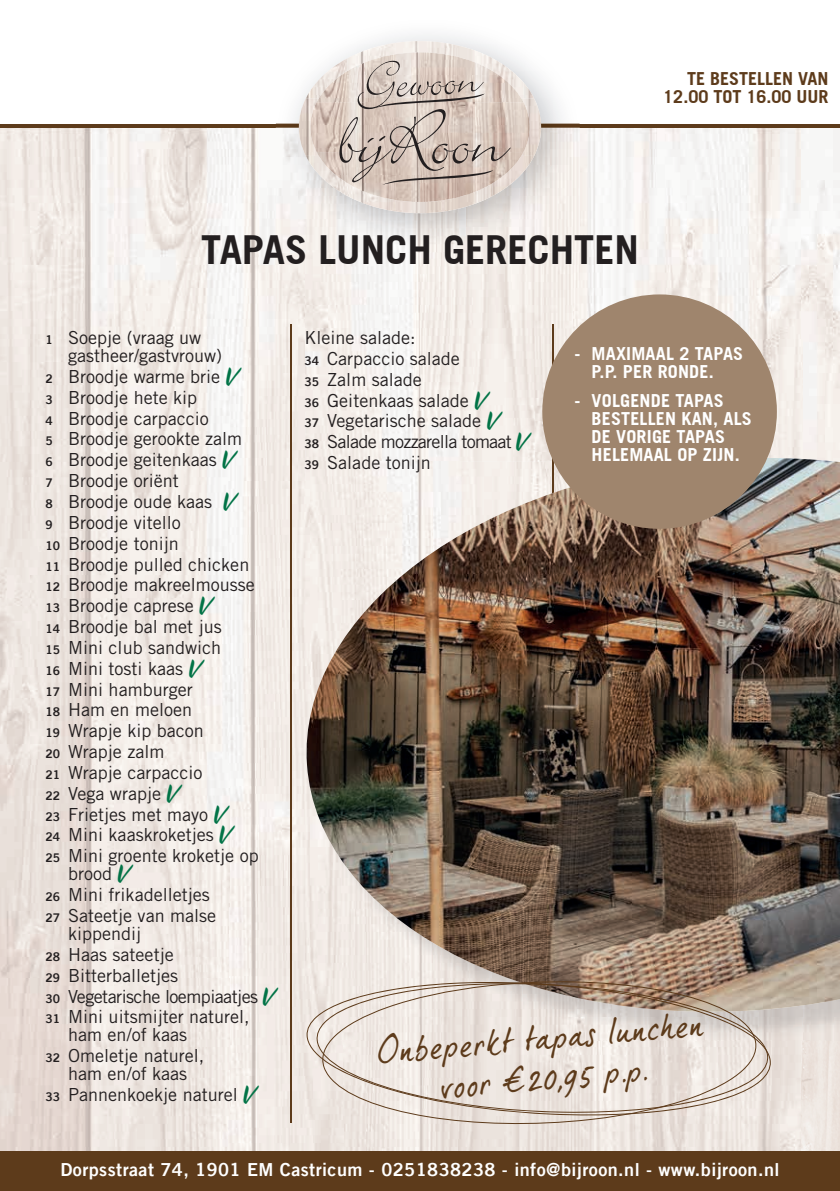
<style>
.page{position:relative;width:840px;height:1191px;background:#fff}
.page>*{position:absolute;margin:0;border:0;box-sizing:border-box;transform-origin:0 0}
.t1{font:44px "Sign Painter House Script";color:#017346}
.t2{font:700 40px "Trade Gothic";color:#231f20}
.t3{font:34.6px/40.2px "Dear Joe 5 CASUAL";color:#5d3b1b;text-align:center}
.t4{font:18px/20.8px "Trade Gothic";color:#231f20}
.t5{font:700 18px/18px "Trade Gothic";letter-spacing:.01em;color:#fff}
.t6{font:18px "Trade Gothic LT Bold Two";letter-spacing:.025em;color:#fff}
.t7{font:700 18px/18px "Trade Gothic";color:#5d3b1b;text-align:right}
.t8{font:18px "Trade Gothic";letter-spacing:-.04em;color:#231f20}
.s1{font-family:"Trade Gothic LT Bold Two";font-size:12px}
</style>
<div class="page">
<img style="left:0;top:127px;width:229px;height:1024px">
<img style="left:229px;top:127px;width:76px;height:354px">
<img style="left:572px;top:127px;width:267px;height:316px">
<img style="left:305px;top:252px;width:229px;height:191px">
<img style="left:534px;top:252px;width:38px;height:191px">
<img style="left:229px;top:481px;width:67px;height:426px">
<img style="left:229px;top:907px;width:114px;height:244px">
<img style="left:343px;top:1041px;width:496px;height:110px">
<hr style="left:0;top:124px;width:839px;height:3px;background:#5d3b1b">
<img style="left:276px;top:34px;width:303px;height:93px">
<img style="left:276px;top:127px;width:75px;height:125px">
<img style="left:465px;top:127px;width:114px;height:125px">
<img style="left:351px;top:211px;width:114px;height:41px">
<img style="left:305px;top:58px;width:42px;height:40px">
<img style="left:347px;top:43px;width:48px;height:18px">
<img style="left:395px;top:41px;width:49px;height:11px">
<img style="left:444px;top:43px;width:48px;height:18px">
<img style="left:492px;top:58px;width:42px;height:40px">
<img style="left:299px;top:98px;width:17px;height:58px">
<img style="left:523px;top:98px;width:18px;height:58px">
<img style="left:305px;top:156px;width:42px;height:40px">
<img style="left:347px;top:192px;width:48px;height:19px">
<img style="left:395px;top:202px;width:49px;height:11px">
<img style="left:444px;top:192px;width:48px;height:19px">
<img style="left:492px;top:156px;width:42px;height:40px">
<img style="left:316px;top:62px;width:23px;height:40px">
<img style="left:365px;top:52px;width:109px;height:9px">
<img style="left:510px;top:62px;width:13px;height:40px">
<img style="left:310px;top:102px;width:219px;height:50px">
<img style="left:316px;top:152px;width:49px;height:40px">
<img style="left:365px;top:185px;width:109px;height:17px">
<img style="left:474px;top:152px;width:49px;height:40px">
<svg style="left:339px;top:61px;width:171px;height:124px;background:#c9bab1"></svg>
<hr style="left:290px;top:324px;width:1px;height:798px;background:#5d3b1b">
<hr style="left:551px;top:324px;width:1px;height:600px;background:#5d3b1b">
<img style="left:296px;top:458px;width:543px;height:568px">
<div style="left:542px;top:294px;width:234px;height:235px;background:#9f856d;border-radius:50%"></div>
<div style="left:0;top:1151px;width:839px;height:40px;background:#5d3b1b"></div>
<svg style="left:306px;top:981px;width:464px;height:134px;background:#ded5cd"></svg>
<svg style="left:319px;top:978px;width:439px;height:148px;background:#dfd4cd"></svg>
<p class="t7" style="left:663px;top:69px;width:167px">TE BESTELLEN VAN<br>12.00 TOT 16.00 UUR</p>
<h2 class="t2" style="left:201px;top:225px;width:439px">TAPAS LUNCH GERECHTEN</h2>
<p class="t4" style="left:68px;top:328px;width:155px;line-height:18px;text-indent:-23px"><span class="s1">1</span> Soepje (vraag uw gastheer/gastvrouw)</p>
<p class="t4" style="left:45px;top:366px;width:176px"><span class="s1">2</span> Broodje warme brie</p>
<h1 class="t1" style="left:226px;top:345px;width:15px">v</h1>
<p class="t4" style="left:45px;top:387px;width:198px"><span class="s1">3</span> Broodje hete kip<br><span class="s1">4</span> Broodje carpaccio<br><span class="s1">5</span> Broodje gerookte zalm<br><span class="s1">6</span> Broodje geitenkaas</p>
<h1 class="t1" style="left:222px;top:428px;width:15px">v</h1>
<p class="t4" style="left:45px;top:470px;width:168px"><span class="s1">7</span> Broodje oriënt<br><span class="s1">8</span> Broodje oude kaas</p>
<h1 class="t1" style="left:223px;top:470px;width:15px">v</h1>
<p class="t4" style="left:45px;top:512px;width:211px"><span class="s1">9</span> Broodje vitello<br><span class="s1">10</span> Broodje tonijn<br><span class="s1">11</span> Broodje pulled chicken<br><span class="s1">12</span> Broodje makreelmousse<br><span class="s1">13</span> Broodje caprese</p>
<h1 class="t1" style="left:199px;top:574px;width:15px">v</h1>
<p class="t4" style="left:45px;top:616px;width:178px;text-align:justify"><span class="s1">14</span> Broodje bal met jus <span class="s1">15</span> Mini club sandwich <span class="s1">16</span> Mini tosti kaas</p>
<h1 class="t1" style="left:188px;top:636px;width:15px">v</h1>
<p class="t4" style="left:45px;top:678px;width:160px"><span class="s1">17</span> Mini hamburger<br><span class="s1">18</span> Ham en meloen<br><span class="s1">19</span> Wrapje kip bacon<br><span class="s1">20</span> Wrapje zalm<br><span class="s1">21</span> Wrapje carpaccio<br><span class="s1">22</span> Vega wrapje</p>
<h1 class="t1" style="left:166px;top:761px;width:15px">v</h1>
<p class="t4" style="left:45px;top:803px;width:164px"><span class="s1">23</span> Frietjes met mayo</p>
<h1 class="t1" style="left:213px;top:782px;width:15px">v</h1>
<p class="t4" style="left:45px;top:824px;width:170px"><span class="s1">24</span> Mini kaaskroketjes</p>
<h1 class="t1" style="left:219px;top:803px;width:15px">v</h1>
<p class="t4" style="left:68px;top:846px;width:192px;line-height:18px;text-indent:-23px"><span class="s1">25</span> Mini groente kroketje op brood</p>
<h1 class="t1" style="left:118px;top:842px;width:15px">v</h1>
<p class="t4" style="left:45px;top:884px;width:172px"><span class="s1">26</span> Mini frikadelletjes<br><span class="s1">27</span> Sateetje van malse</p>
<p class="t4" style="left:45px;top:923px;width:214px;text-indent:23px">kippendij<br><span class="s1">28</span> Haas sateetje<br><span class="s1">29</span> Bitterballetjes<br><span class="s1">30</span> Vegetarische loempiaatjes</p>
<h1 class="t1" style="left:262px;top:964px;width:15px">v</h1>
<p class="t4" style="left:68px;top:1007px;width:183px;line-height:18px;text-indent:-23px"><span class="s1">31</span> Mini uitsmijter naturel, ham en/of kaas</p>
<p class="t4" style="left:45px;top:1046px;width:160px;line-height:18px;text-align:center"><span class="s1">32</span> Omeletje naturel, ham en/of kaas</p>
<p class="t4" style="left:45px;top:1084px;width:194px"><span class="s1">33</span> Pannenkoekje naturel</p>
<h1 class="t1" style="left:243px;top:1063px;width:15px">v</h1>
<p class="t4" style="left:304px;top:327px;width:166px">Kleine salade:<br><span class="s1">34</span> Carpaccio salade<br><span class="s1">35</span> Zalm salade<br><span class="s1">36</span> Geitenkaas salade</p>
<h1 class="t1" style="left:474px;top:368px;width:15px">v</h1>
<p class="t4" style="left:304px;top:410px;width:178px"><span class="s1">37</span> Vegetarische salade</p>
<h1 class="t1" style="left:486px;top:389px;width:15px">v</h1>
<p class="t8" style="left:304px;top:431px;width:209px"><span class="s1">38</span> Salade mozzarella tomaat</p>
<h1 class="t1" style="left:515px;top:410px;width:15px">v</h1>
<p class="t4" style="left:304px;top:452px;width:128px"><span class="s1">39</span> Salade tonijn</p>
<p class="t5" style="left:591px;top:344px;width:153px;text-indent:-17px">- MAXIMAAL 2 TAPAS<br>P.P. PER RONDE.</p>
<p class="t5" style="left:591px;top:391px;width:162px;text-indent:-17px">- VOLGENDE TAPAS<br>BESTELLEN KAN, ALS<br>DE VORIGE TAPAS<br>HELEMAAL OP ZIJN.</p>
<h3 class="t3" style="left:374px;top:1031px;width:329px;rotate:-5deg">Onbeperkt tapas lunchen voor €20,95 p.p.</h3>
<p class="t6" style="left:60px;top:1158px;width:720px">Dorpsstraat 74, 1901 EM Castricum - 0251838238 - info@bijroon.nl - www.bijroon.nl</p>
</div>
